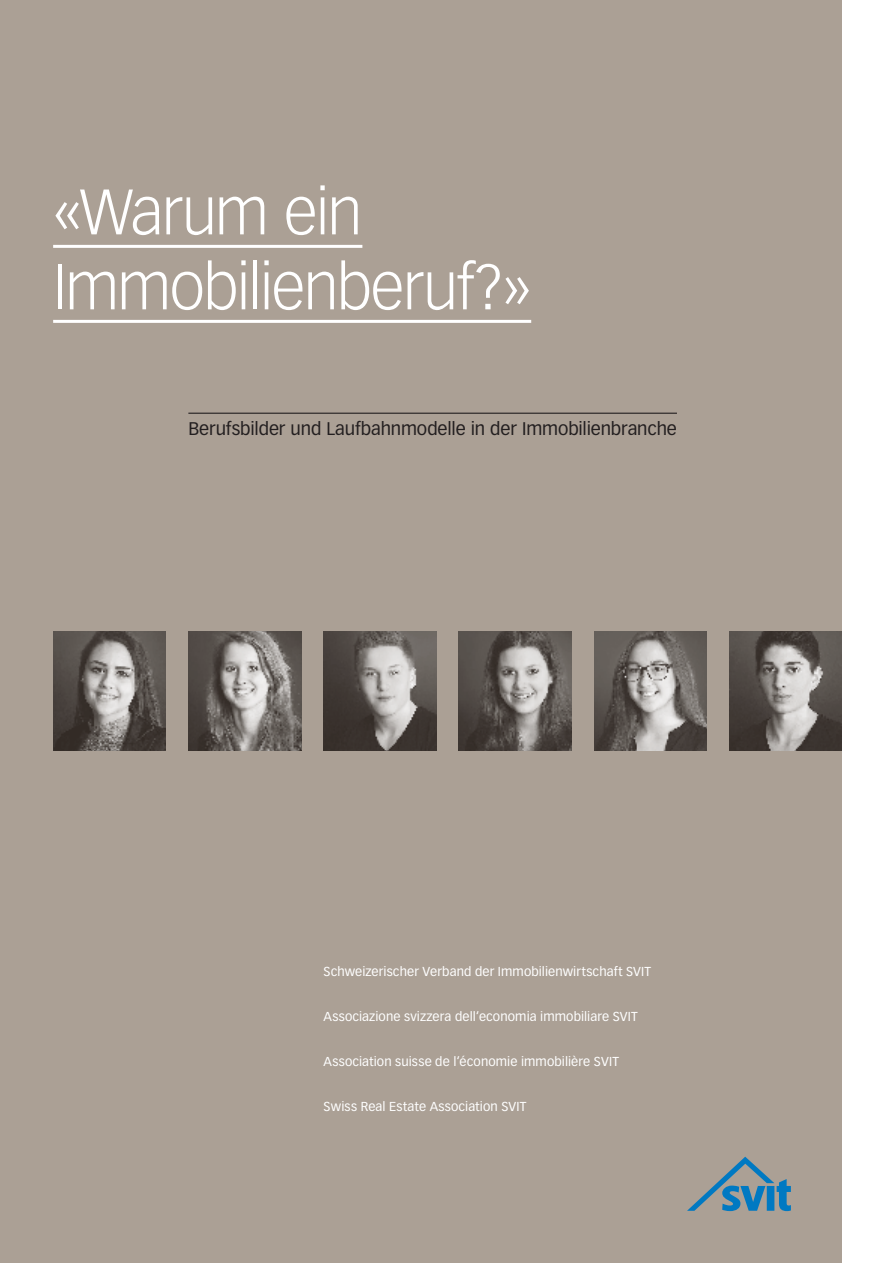
<style>
.page{position:relative;width:893px;height:1263px;background:#fff}
.page>*{position:absolute;margin:0;border:0;box-sizing:border-box;transform-origin:0 0}
.t1{font:300 63px/75px "Vectora LH";letter-spacing:-.03em;color:#fff}
.t2{font:18px "Vectora LH";letter-spacing:-.005em;color:#231f20}
.t3{font:12.75px "Vectora LH";letter-spacing:.01em;color:#fff}
</style>
<div class="page">
<div style="left:0;top:0;width:842px;height:1263px;background:#aba095"></div>
<svg style="left:687px;top:1157px;width:104px;height:54px"></svg>
<hr style="left:188px;top:413px;width:489px;height:1px;background:#231f20">
<hr style="left:53px;top:245px;width:309px;height:3px;background:#fff">
<hr style="left:53px;top:320px;width:478px;height:3px;background:#fff">
<img style="left:459px;top:631px;width:112px;height:119px">
<img style="left:324px;top:631px;width:112px;height:119px">
<img style="left:594px;top:631px;width:113px;height:119px">
<img style="left:729px;top:631px;width:113px;height:119px">
<img style="left:188px;top:631px;width:113px;height:119px">
<img style="left:53px;top:631px;width:113px;height:119px">
<h1 class="t1" style="left:53px;top:175px;width:479px">«Warum ein<br>Immobilienberuf?»</h1>
<h2 class="t2" style="left:188px;top:418px;width:490px">Berufsbilder und Laufbahnmodelle in der Immobilienbranche</h2>
<p class="t3" style="left:324px;top:964px;width:329px">Schweizerischer Verband der Immobilienwirtschaft SVIT</p>
<p class="t3" style="left:324px;top:1009px;width:316px">Associazione svizzera dell‘economia immobiliare SVIT</p>
<p class="t3" style="left:324px;top:1054px;width:297px">Association suisse de l‘économie immobilière SVIT</p>
<p class="t3" style="left:324px;top:1099px;width:204px">Swiss Real Estate Association SVIT</p>
</div>
